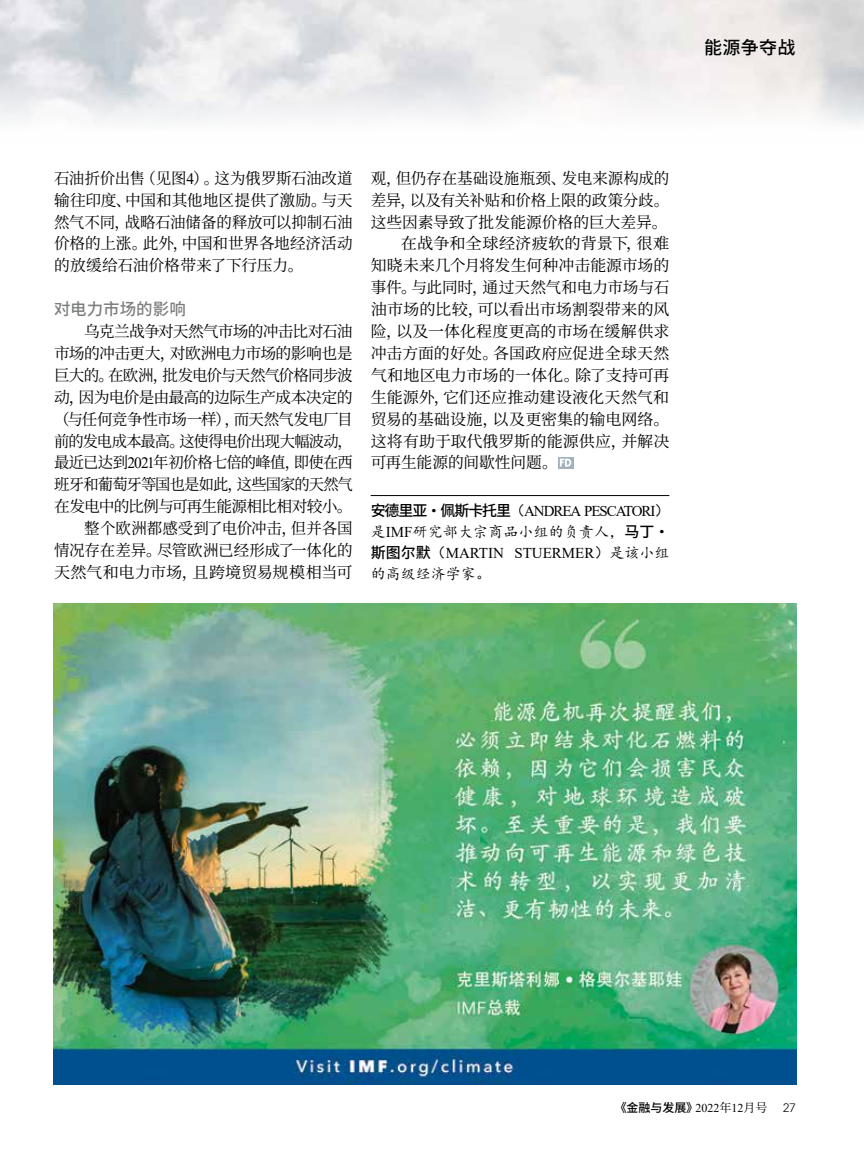
<style>
.page{position:relative;width:864px;height:1161px;background:#fff}
.page>*{position:absolute;margin:0;border:0;box-sizing:border-box;transform-origin:0 0}
.t1{font:500 18px "Source Han Sans CN";letter-spacing:.02em;color:#000}
.t2{font:500 16.5px "Source Han Sans CN";letter-spacing:.005em;color:#7d7f7e}
.t3{font:15.75px/21.9px "Source Han Serif CN";letter-spacing:-.015em;color:#000;text-align:justify}
.t4{font:15.75px/21.9px "Source Han Serif CN";letter-spacing:-.045em;color:#000;text-align:right}
.t5{font:15.75px "Source Han Serif CN";letter-spacing:.005em;color:#000}
.t6{font:15px "Kai Ti";letter-spacing:.01em;color:#000}
.t7{font:15px "Times New Roman";letter-spacing:-.07em;color:#000}
.t8{font:15px "Times New Roman";color:#000}
.t9{font:500 12px "Source Han Sans CN";color:#000}
.t10{font:300 12px "Vectora LT Std";color:#000}
.s1{font-family:"Times New Roman"}
.s2{font-family:"Source Han Sans CN";font-weight:500}
.s3{font-family:"Kai Ti"}
.s4{font-family:"Times New Roman";font-weight:400}
.s5{font-family:"Source Han Serif CN";font-weight:400}
</style>
<div class="page">
<hr style="left:371px;top:495px;width:298px;height:1px;background:#000">
<svg style="left:558px;top:457px;width:15px;height:11px"></svg>
<svg style="left:560px;top:459px;width:11px;height:8px"></svg>
<img style="left:54px;top:603px;width:743px;height:481px">
<p class="t1" style="left:704px;top:37px;width:93px">能源争夺战</p>
<p class="t3" style="left:54px;top:167px;width:300px">石油折价出售（见图<span class="s1">4</span>）。这为俄罗斯石油改道输往印度、中国和其他地区提供了激励。与天然气不同，战略石油储备的释放可以抑制石油价格的上涨。此外，中国和世界各地经济活动的放缓给石油价格带来了下行压力。</p>
<p class="t2" style="left:54px;top:300px;width:133px">对电力市场的影响</p>
<p class="t4" style="left:54px;top:321px;width:300px">乌克兰战争对天然气市场的冲击比对石油<br>市场的冲击更大，对欧洲电力市场的影响也是巨大的。在欧洲，批发电价与天然气价格同步波动，因为电价是由最高的边际生产成本决定的（与任何竞争性市场一样），而天然气发电厂目前的发电成本最高。这使得电价出现大幅波动，最近已达到<span class="s1">2021</span>年初价格七倍的峰值，即使在西班牙和葡萄牙等国也是如此，这些国家的天然气在发电中的比例与可再生能源相比相对较小。整个欧洲都感受到了电价冲击，但并各国<br>情况存在差异。尽管欧洲已经形成了一体化的天然气和电力市场，且跨境贸易规模相当可</p>
<p class="t3" style="left:371px;top:167px;width:300px">观，但仍存在基础设施瓶颈、发电来源构成的</p>
<p class="t3" style="left:371px;top:189px;width:300px">差异，以及有关补贴和价格上限的政策分歧。</p>
<p class="t3" style="left:371px;top:211px;width:298px">这些因素导致了批发能源价格的巨大差异。</p>
<p class="t3" style="left:401px;top:233px;width:270px">在战争和全球经济疲软的背景下，很难</p>
<p class="t3" style="left:371px;top:255px;width:300px">知晓未来几个月将发生何种冲击能源市场的</p>
<p class="t3" style="left:371px;top:277px;width:300px">事件。与此同时，通过天然气和电力市场与石</p>
<p class="t3" style="left:371px;top:299px;width:300px">油市场的比较，可以看出市场割裂带来的风</p>
<p class="t5" style="left:371px;top:322px;width:300px">险，以及一体化程度更高的市场在缓解供求</p>
<p class="t5" style="left:371px;top:344px;width:300px">冲击方面的好处。各国政府应促进全球天然</p>
<p class="t3" style="left:371px;top:364px;width:300px">气和地区电力市场的一体化。除了支持可再</p>
<p class="t5" style="left:371px;top:388px;width:300px">生能源外，它们还应推动建设液化天然气和</p>
<p class="t3" style="left:371px;top:408px;width:300px">贸易的基础设施，以及更密集的输电网络。</p>
<p class="t3" style="left:371px;top:430px;width:300px">这将有助于取代俄罗斯的能源供应，并解决</p>
<p class="t3" style="left:371px;top:452px;width:189px">可再生能源的间歇性问题。</p>
<p class="t7" style="left:371px;top:500px;width:300px"><span class="s2">安德里亚</span><span class="s3">·</span><span class="s2">佩斯卡托里</span><span class="s3">（</span>ANDREA PESCATORI<span class="s3">）</span></p>
<p class="t6" style="left:371px;top:524px;width:300px">是<span class="s1">IMF</span>研究部大宗商品小组的负责人，<span class="s2">马丁</span>·</p>
<p class="t8" style="left:371px;top:542px;width:300px"><span class="s2">斯图尔默</span><span class="s3">（</span>MARTIN STUERMER<span class="s3">）是该小组</span></p>
<p class="t6" style="left:371px;top:566px;width:121px">的高级经济学家。</p>
<p class="t9" style="left:615px;top:1100px;width:154px">《金融与发展》<span class="s4">2022</span><span class="s5">年</span><span class="s4">12</span><span class="s5">月号</span></p>
<p class="t10" style="left:783px;top:1100px;width:14px">27</p>
</div>
